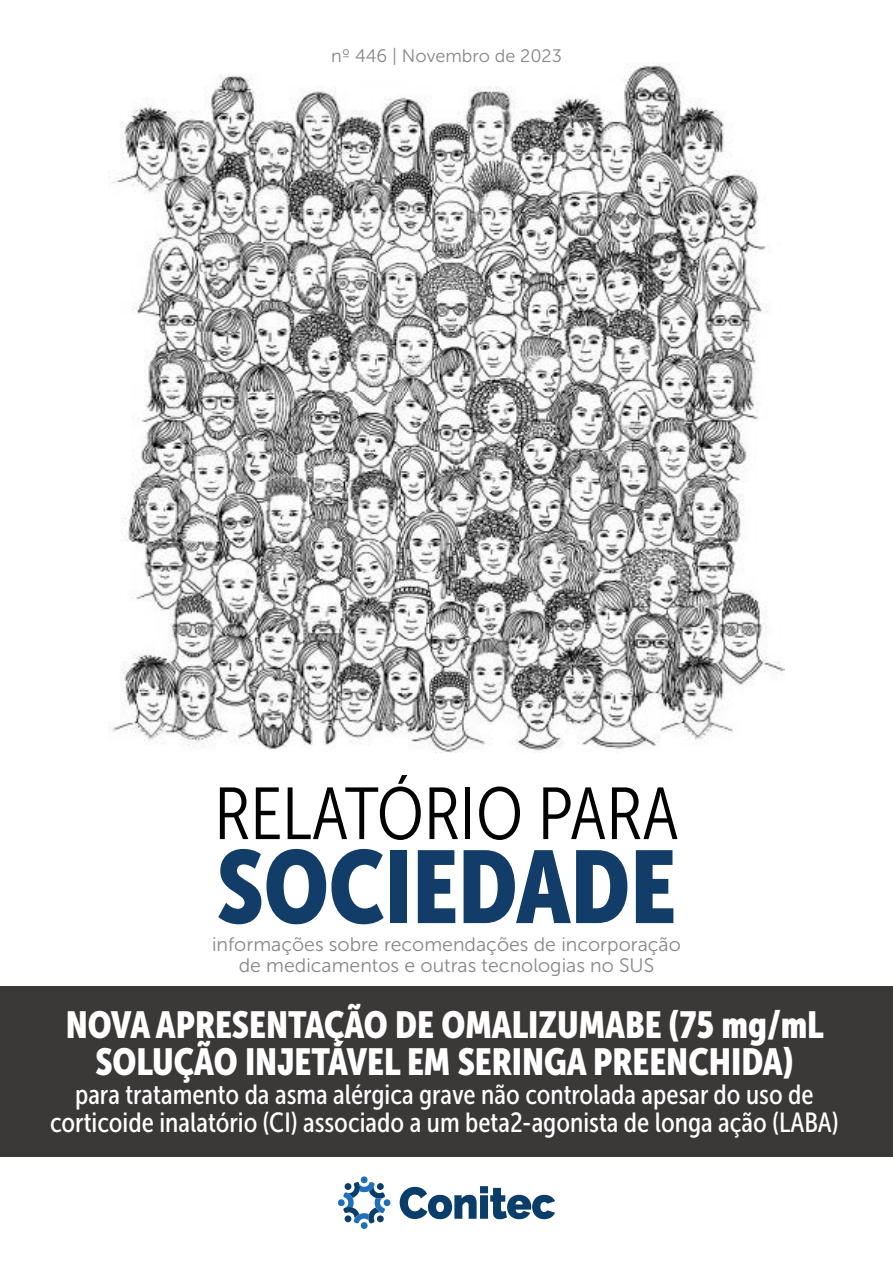
<style>
.page{position:relative;width:893px;height:1263px;background:#fff}
.page>*{position:absolute;margin:0;border:0;box-sizing:border-box;transform-origin:0 0}
.t1{font:102px "Museo Sans Cond 900";color:#123d68}
.t2{font:73.5px "Museo Sans Cond 300";color:#020203}
.t3{font:37.5px/37.5px "Museo Sans Cond 900";color:#fff;text-align:center}
.t4{font:27.6px/28.5px "Museo Sans Cond 500";color:#fff;text-align:center}
.t5{font:19.5px/21px "Museo Sans 300";color:#878787;text-align:center}
.t6{font:18px "Museo Sans 300";color:#878787}
</style>
<div class="page">
<img style="left:108px;top:62px;width:677px;height:691px">
<div style="left:271px;top:39px;width:336px;height:41px;background:#fff"></div>
<svg style="left:400px;top:1186px;width:155px;height:33px"></svg>
<div style="left:361px;top:1176px;width:7px;height:7px;background:#1f70b8;border-radius:50%"></div>
<div style="left:384px;top:1199px;width:6px;height:7px;background:#1f70b8;border-radius:50%"></div>
<div style="left:338px;top:1199px;width:7px;height:7px;background:#1f70b8;border-radius:50%"></div>
<div style="left:361px;top:1222px;width:7px;height:7px;background:#1f70b8;border-radius:50%"></div>
<svg style="left:343px;top:1182px;width:42px;height:41px"></svg>
<div style="left:0;top:986px;width:893px;height:171px;background:#3b3838"></div>
<p class="t6" style="left:331px;top:46px;width:232px">nº 446 | Novembro de 2023</p>
<h2 class="t2" style="left:214px;top:774px;width:466px">RELATÓRIO PARA</h2>
<h1 class="t1" style="left:217px;top:829px;width:461px">SOCIEDADE</h1>
<p class="t5" style="left:212px;top:934px;width:470px">informações sobre recomendações de incorporação de medicamentos e outras tecnologias no SUS</p>
<h3 class="t3" style="left:66px;top:1006px;width:760px">NOVA APRESENTAÇÃO DE OMALIZUMABE (75 mg/mL<br>SOLUÇÃO INJETÁVEL EM SERINGA PREENCHIDA)</h3>
<p class="t4" style="left:50px;top:1080px;width:790px">para tratamento da asma alérgica grave não controlada apesar do uso de corticoide inalatório (CI) associado a um beta2-agonista de longa ação (LABA)</p>
</div>
